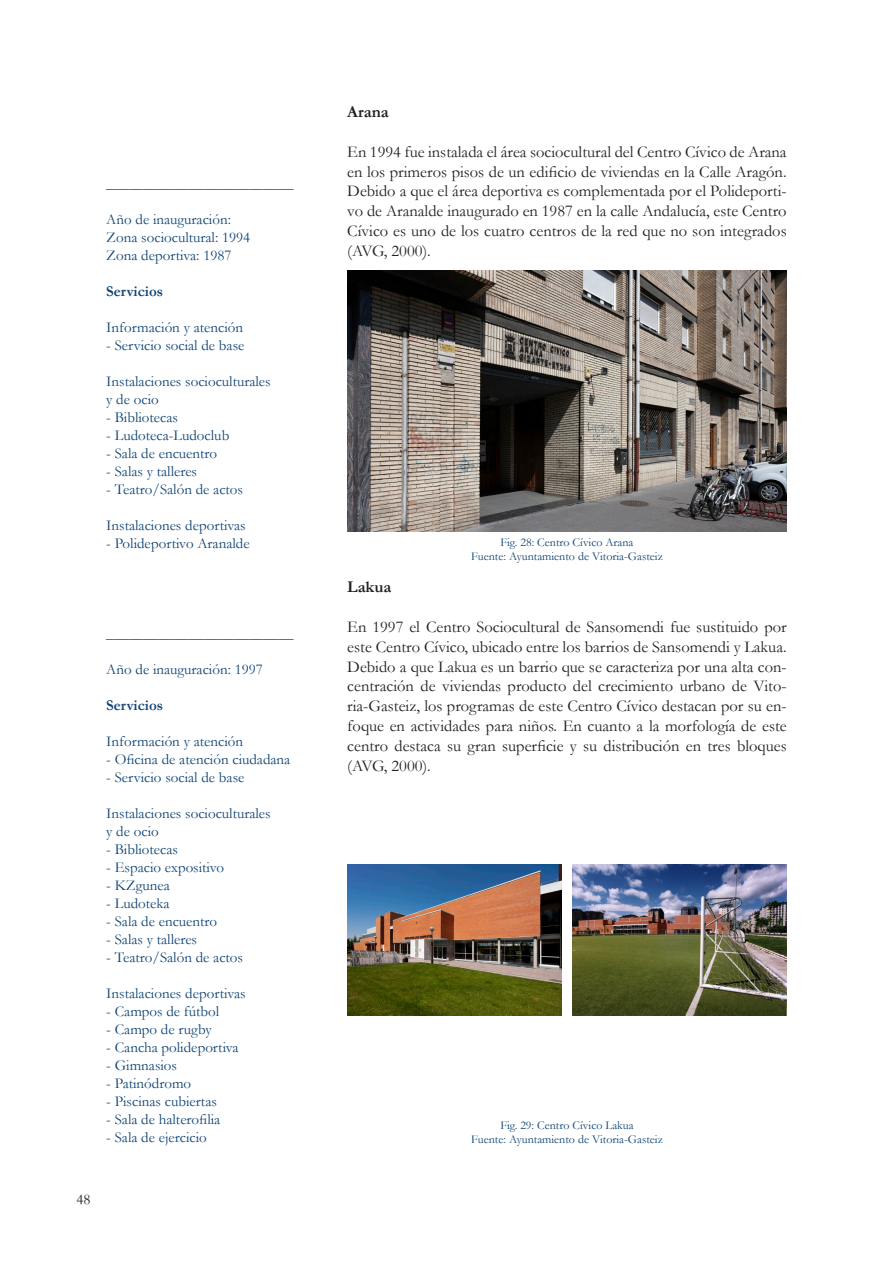
<style>
.page{position:relative;width:893px;height:1263px;background:#fff}
.page>*{position:absolute;margin:0;border:0;box-sizing:border-box;transform-origin:0 0}
.t1{font:16.5px/19.8px "Garamond";color:#231f20;text-align:justify}
.t2{font:700 16.5px "Garamond";color:#231f20}
.t3{font:15px "Garamond";color:#0f4475}
.t4{font:700 15px "Garamond";color:#0f4475}
.t5{font:15px "Garamond";color:#231f20}
.t6{font:12px "Garamond";color:#0f4475}
</style>
<div class="page">
<img style="left:347px;top:270px;width:440px;height:261px">
<img style="left:347px;top:864px;width:214px;height:151px">
<img style="left:573px;top:864px;width:213px;height:151px">
<p class="t3" style="left:106px;top:173px;width:189px">_________________________</p>
<p class="t3" style="left:106px;top:209px;width:126px">Año de inauguración:</p>
<p class="t3" style="left:106px;top:227px;width:145px">Zona sociocultural: 1994</p>
<p class="t3" style="left:106px;top:245px;width:127px">Zona deportiva: 1987</p>
<p class="t4" style="left:106px;top:281px;width:58px">Servicios</p>
<p class="t3" style="left:106px;top:317px;width:138px">Información y atención</p>
<p class="t3" style="left:106px;top:335px;width:140px">- Servicio social de base</p>
<p class="t3" style="left:106px;top:371px;width:166px">Instalaciones socioculturales</p>
<p class="t3" style="left:106px;top:389px;width:54px">y de ocio</p>
<p class="t3" style="left:106px;top:407px;width:73px">- Bibliotecas</p>
<p class="t3" style="left:106px;top:425px;width:125px">- Ludoteca-Ludoclub</p>
<p class="t3" style="left:106px;top:443px;width:112px">- Sala de encuentro</p>
<p class="t3" style="left:106px;top:461px;width:92px">- Salas y talleres</p>
<p class="t3" style="left:106px;top:479px;width:138px">- Teatro/Salón de actos</p>
<p class="t3" style="left:106px;top:515px;width:141px">Instalaciones deportivas</p>
<p class="t3" style="left:106px;top:533px;width:145px">- Polideportivo Aranalde</p>
<p class="t3" style="left:106px;top:623px;width:189px">_________________________</p>
<p class="t3" style="left:106px;top:659px;width:158px">Año de inauguración: 1997</p>
<p class="t4" style="left:106px;top:695px;width:58px">Servicios</p>
<p class="t3" style="left:106px;top:731px;width:138px">Información y atención</p>
<p class="t3" style="left:106px;top:749px;width:186px">- Oficina de atención ciudadana</p>
<p class="t3" style="left:106px;top:767px;width:140px">- Servicio social de base</p>
<p class="t3" style="left:106px;top:803px;width:166px">Instalaciones socioculturales</p>
<p class="t3" style="left:106px;top:821px;width:54px">y de ocio</p>
<p class="t3" style="left:106px;top:839px;width:73px">- Bibliotecas</p>
<p class="t3" style="left:106px;top:857px;width:119px">- Espacio expositivo</p>
<p class="t3" style="left:106px;top:875px;width:65px">- KZgunea</p>
<p class="t3" style="left:106px;top:893px;width:65px">- Ludoteka</p>
<p class="t3" style="left:106px;top:911px;width:112px">- Sala de encuentro</p>
<p class="t3" style="left:106px;top:929px;width:92px">- Salas y talleres</p>
<p class="t3" style="left:106px;top:947px;width:138px">- Teatro/Salón de actos</p>
<p class="t3" style="left:106px;top:983px;width:141px">Instalaciones deportivas</p>
<p class="t3" style="left:106px;top:1001px;width:114px">- Campos de fútbol</p>
<p class="t3" style="left:106px;top:1019px;width:107px">- Campo de rugby</p>
<p class="t3" style="left:106px;top:1037px;width:134px">- Cancha polideportiva</p>
<p class="t3" style="left:106px;top:1055px;width:72px">- Gimnasios</p>
<p class="t3" style="left:106px;top:1073px;width:86px">- Patinódromo</p>
<p class="t3" style="left:106px;top:1091px;width:112px">- Piscinas cubiertas</p>
<p class="t3" style="left:106px;top:1109px;width:116px">- Sala de halterofilia</p>
<p class="t3" style="left:106px;top:1127px;width:102px">- Sala de ejercicio</p>
<p class="t5" style="left:77px;top:1189px;width:16px">48</p>
<p class="t2" style="left:347px;top:101px;width:43px">Arana</p>
<p class="t1" style="left:347px;top:141px;width:441px">En 1994 fue instalada el área sociocultural del Centro Cívico de Arana en los primeros pisos de un edificio de viviendas en la Calle Aragón.<br>Debido a que el área deportiva es complementada por el Polideporti&shy;vo de Aranalde inaugurado en 1987 en la calle Andalucía, este Centro Cívico es uno de los cuatro centros de la red que no son integrados (AVG, 2000).</p>
<p class="t6" style="left:500px;top:534px;width:135px">Fig. 28: Centro Cívico Arana</p>
<p class="t6" style="left:471px;top:548px;width:193px">Fuente: Ayuntamiento de Vitoria-Gasteiz</p>
<p class="t2" style="left:347px;top:576px;width:46px">Lakua</p>
<p class="t1" style="left:347px;top:616px;width:441px">En 1997 el Centro Sociocultural de Sansomendi fue sustituido por este Centro Cívico, ubicado entre los barrios de Sansomendi y Lakua.<br>Debido a que Lakua es un barrio que se caracteriza por una alta con&shy;centración de viviendas producto del crecimiento urbano de Vito&shy;ria-Gasteiz, los programas de este Centro Cívico destacan por su en&shy;foque en actividades para niños. En cuanto a la morfología de este centro destaca su gran superficie y su distribución en tres bloques (AVG, 2000).</p>
<p class="t6" style="left:500px;top:1117px;width:135px">Fig. 29: Centro Cívico Lakua</p>
<p class="t6" style="left:471px;top:1131px;width:193px">Fuente: Ayuntamiento de Vitoria-Gasteiz</p>
</div>
